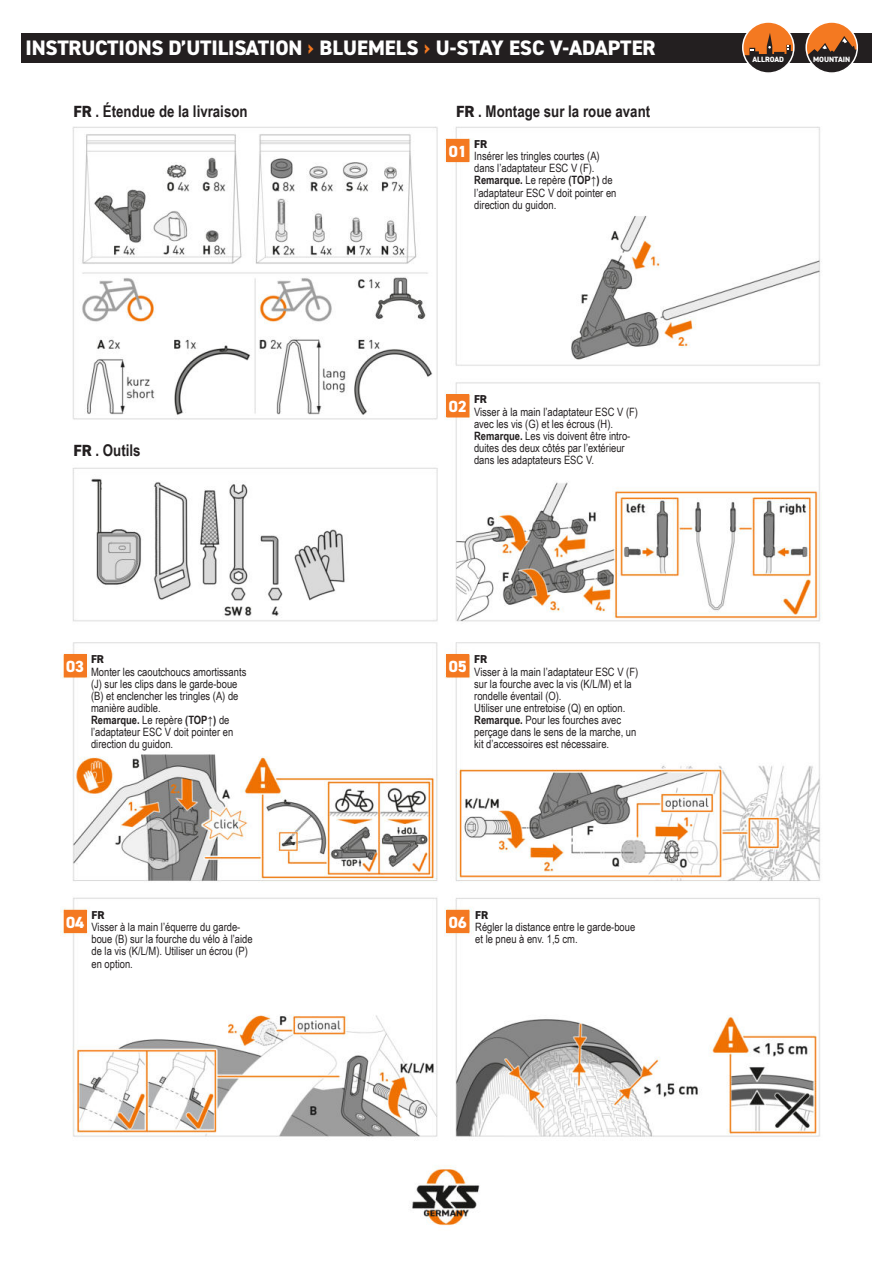
<style>
.page{position:relative;width:893px;height:1263px;background:#fff}
.page>*{position:absolute;margin:0;border:0;box-sizing:border-box;transform-origin:0 0}
.t1{font:800 21px "DIN2014";letter-spacing:-.01em;color:#fff}
.t2{font:700 16.2px "Arial Narrow";color:#231f20}
.t3{font:800 16.2px "DIN2014";color:#fff}
.t4{font:11.55px/12.1px "Arial Narrow";color:#231f20}
.t5{font:800 11.55px "DIN2014";color:#231f20}
.t6{font:800 7.65px "DIN2014";color:#fff}
.s1{color:#f47921}
.s2{font-family:"DIN2014";font-weight:800}
.s3{font-weight:700}
</style>
<div class="page">
<img style="left:21px;top:33px;width:851px;height:1193px">
<div style="left:21px;top:34px;width:851px;height:29px;background:#231f20"></div>
<div style="left:743px;top:22px;width:51px;height:51px;background:#f47921;border-radius:50%"></div>
<div style="left:742px;top:21px;width:53px;height:53px;border:2px solid #fff;border-radius:50%"></div>
<svg style="left:743px;top:33px;width:51px;height:40px"></svg>
<div style="left:806px;top:22px;width:51px;height:51px;background:#f47921;border-radius:50%"></div>
<svg style="left:806px;top:36px;width:51px;height:37px"></svg>
<div style="left:805px;top:21px;width:53px;height:53px;border:2px solid #fff;border-radius:50%"></div>
<div style="left:446px;top:139px;width:23px;height:23px;background:#f47921"></div>
<div style="left:446px;top:394px;width:23px;height:23px;background:#f47921"></div>
<div style="left:64px;top:654px;width:23px;height:23px;background:#f47921"></div>
<div style="left:64px;top:910px;width:23px;height:23px;background:#f47921"></div>
<div style="left:446px;top:654px;width:23px;height:23px;background:#f47921"></div>
<div style="left:446px;top:910px;width:23px;height:23px;background:#f47921"></div>
<h1 class="t1" style="left:26px;top:36px;width:632px">INSTRUCTIONS D’UTILISATION <span class="s1">›</span> BLUEMELS <span class="s1">›</span> U-STAY ESC V-ADAPTER</h1>
<h2 class="t2" style="left:73px;top:105px;width:176px"><span class="s2">FR</span> . Étendue de la livraison</h2>
<h2 class="t2" style="left:456px;top:105px;width:196px"><span class="s2">FR</span> . Montage sur la roue avant</h2>
<h2 class="t3" style="left:449px;top:142px;width:20px">01</h2>
<p class="t5" style="left:474px;top:137px;width:15px">FR</p>
<p class="t4" style="left:474px;top:151px;width:144px">Insérer les tringles courtes (A) dans l’adaptateur ESC V (F).<br><span class="s3">Remarque.</span> Le repère <span class="s3">(TOP↑)</span> de l’adaptateur ESC V doit pointer en direction du guidon.</p>
<h2 class="t2" style="left:73px;top:445px;width:69px"><span class="s2">FR</span> . Outils</h2>
<p class="t5" style="left:474px;top:393px;width:15px">FR</p>
<p class="t4" style="left:474px;top:406px;width:166px">Visser à la main l’adaptateur ESC V (F) avec les vis (G) et les écrous (H).<br><span class="s3">Remarque.</span> Les vis doivent être intro&shy;duites des deux côtés par l’extérieur dans les adaptateurs ESC V.</p>
<h2 class="t3" style="left:449px;top:397px;width:20px">02</h2>
<p class="t5" style="left:91px;top:653px;width:15px">FR</p>
<p class="t4" style="left:91px;top:666px;width:157px">Monter les caoutchoucs amortissants (J) sur les clips dans le garde-boue (B) et enclencher les tringles (A) de manière audible.<br><span class="s3">Remarque.</span> Le repère <span class="s3">(TOP↑)</span> de l’adaptateur ESC V doit pointer en direction du guidon.</p>
<h2 class="t3" style="left:66px;top:657px;width:20px">03</h2>
<h2 class="t3" style="left:449px;top:657px;width:20px">05</h2>
<p class="t5" style="left:474px;top:653px;width:15px">FR</p>
<p class="t4" style="left:474px;top:666px;width:166px">Visser à la main l’adaptateur ESC V (F) sur la fourche avec la vis (K/L/M) et la rondelle éventail (O).<br>Utiliser une entretoise (Q) en option.<br><span class="s3">Remarque.</span> Pour les fourches avec perçage dans le sens de la marche, un kit d’accessoires est nécessaire.</p>
<p class="t5" style="left:92px;top:908px;width:15px">FR</p>
<p class="t4" style="left:92px;top:922px;width:163px">Visser à la main l’équerre du garde&shy;boue (B) sur la fourche du vélo à l’aide de la vis (K/L/M). Utiliser un écrou (P) en option.</p>
<h2 class="t3" style="left:66px;top:913px;width:20px">04</h2>
<h2 class="t3" style="left:449px;top:913px;width:20px">06</h2>
<p class="t5" style="left:475px;top:908px;width:15px">FR</p>
<p class="t4" style="left:475px;top:922px;width:162px">Régler la distance entre le garde-boue et le pneu à env. 1,5 cm.</p>
<p class="t6" style="left:752px;top:55px;width:33px">ALLROAD</p>
<p class="t6" style="left:813px;top:55px;width:39px">MOUNTAIN</p>
</div>
